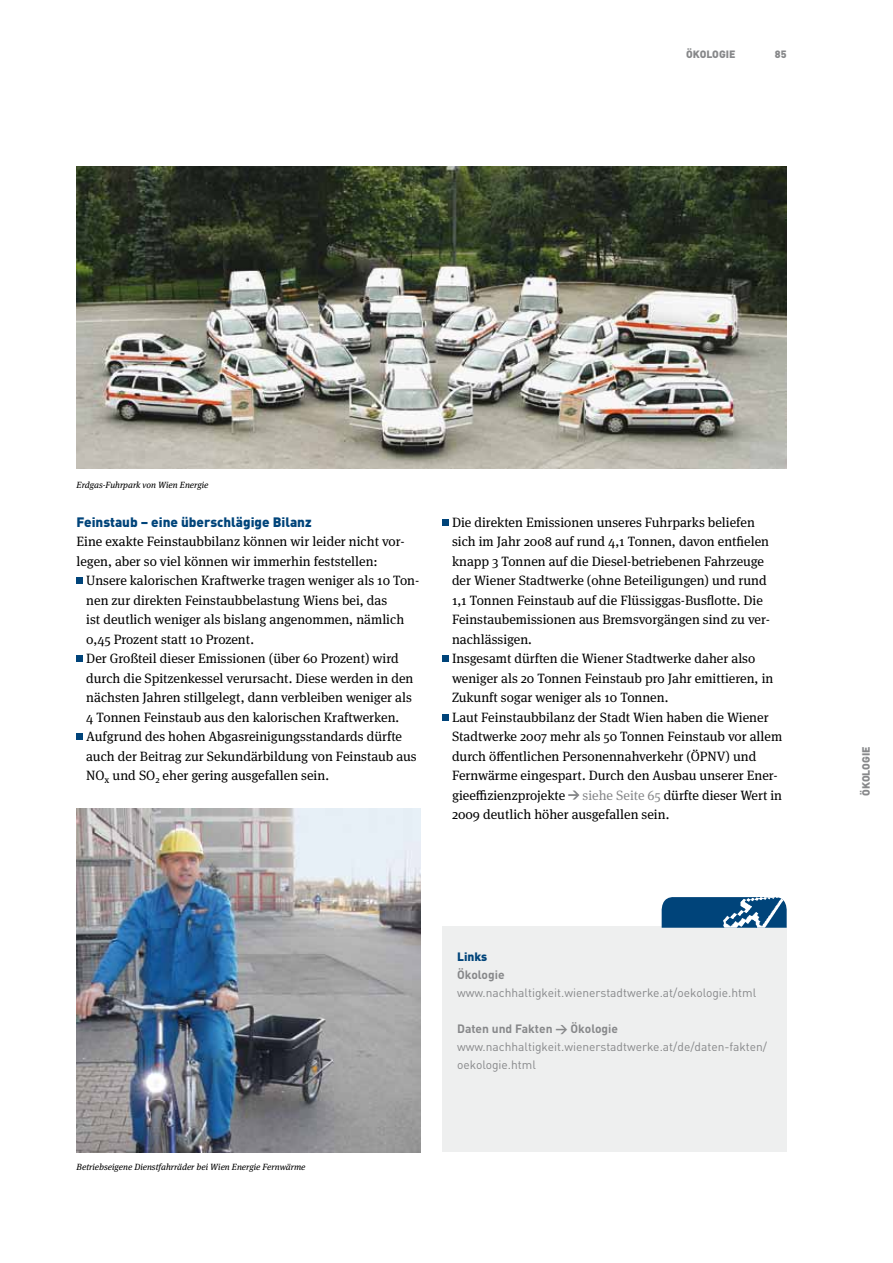
<style>
.page{position:relative;width:893px;height:1263px;background:#fff}
.page>*{position:absolute;margin:0;border:0;box-sizing:border-box;transform-origin:0 0}
.t1{font:13.5px/19.5px "Meta Serif Pro";color:#000}
.t2{font:900 13.5px "FFDIN";color:#00447a}
.t3{font:12px/18px "FFDIN";color:#87888a}
.t4{font:900 10.5px "FFDIN";color:#87888a}
.t5{font:italic 9px "Meta Serif Pro";color:#000}
.s1{color:#87888a}
.s2{font-weight:900;color:#00447a}
.s3{font-weight:700}
</style>
<div class="page">
<img style="left:77px;top:809px;width:344px;height:343px">
<div style="left:442px;top:927px;width:345px;height:225px;background:#eeefef"></div>
<svg style="left:661px;top:897px;width:126px;height:31px;background:#0c4d80"></svg>
<img style="left:723px;top:897px;width:60px;height:31px">
<svg style="left:77px;top:578px;width:6px;height:6px"></svg>
<svg style="left:77px;top:656px;width:6px;height:6px"></svg>
<svg style="left:77px;top:734px;width:6px;height:6px"></svg>
<div style="left:442px;top:519px;width:7px;height:7px;background:#00447a"></div>
<div style="left:442px;top:656px;width:7px;height:6px;background:#00447a"></div>
<div style="left:442px;top:714px;width:7px;height:7px;background:#00447a"></div>
<svg style="left:568px;top:790px;width:11px;height:10px"></svg>
<img style="left:77px;top:167px;width:710px;height:301px">
<p class="t4" style="left:686px;top:47px;width:51px">Ökologie</p>
<p class="t4" style="left:775px;top:47px;width:13px">85</p>
<p class="t5" style="left:77px;top:478px;width:133px">Erdgas-Fuhrpark von Wien Energie</p>
<p class="t2" style="left:77px;top:513px;width:237px">Feinstaub – eine überschlägige Bilanz</p>
<p class="t1" style="left:77px;top:531px;width:328px">Eine exakte Feinstaubbilanz können wir leider nicht vor-</p>
<p class="t1" style="left:77px;top:550px;width:303px">legen, aber so viel können wir immerhin feststellen:</p>
<p class="t1" style="left:86px;top:570px;width:335px">Unsere kalorischen Kraftwerke tragen weniger als 10 Ton-</p>
<p class="t1" style="left:86px;top:589px;width:303px">nen zur direkten Feinstaubbelastung Wiens bei, das</p>
<p class="t1" style="left:86px;top:609px;width:319px">ist deutlich weniger als bislang angenommen, nämlich</p>
<p class="t1" style="left:86px;top:628px;width:169px">0,45 Prozent statt 10 Prozent.</p>
<p class="t1" style="left:86px;top:648px;width:314px">Der Großteil dieser Emissionen (über 60 Prozent) wird</p>
<p class="t1" style="left:86px;top:667px;width:329px">durch die Spitzenkessel verursacht. Diese werden in den</p>
<p class="t1" style="left:86px;top:687px;width:327px">nächsten Jahren stillgelegt, dann verbleiben weniger als</p>
<p class="t1" style="left:86px;top:706px;width:314px">4 Tonnen Feinstaub aus den kalorischen Kraftwerken.</p>
<p class="t1" style="left:86px;top:726px;width:317px">Aufgrund des hohen Abgasreinigungsstandards dürfte</p>
<p class="t1" style="left:86px;top:745px;width:332px">auch der Beitrag zur Sekundärbildung von Feinstaub aus</p>
<p class="t1" style="left:86px;top:765px;width:244px">NO<sub>x</sub> und SO<sub>2</sub> eher gering ausgefallen sein.</p>
<p class="t1" style="left:452px;top:511px;width:332px">Die direkten Emissionen unseres Fuhrparks beliefen<br>sich im Jahr 2008 auf rund 4,1 Tonnen, davon entfielen knapp 3 Tonnen auf die Diesel-betriebenen Fahrzeuge der Wiener Stadtwerke (ohne Beteiligungen) und rund 1,1 Tonnen Feinstaub auf die Flüssiggas-Busflotte. Die Feinstaubemissionen aus Bremsvorgängen sind zu ver&shy;nachlässigen.<br>Insgesamt dürften die Wiener Stadtwerke daher also weniger als 20 Tonnen Feinstaub pro Jahr emittieren, in Zukunft sogar weniger als 10 Tonnen.<br>Laut Feinstaubbilanz der Stadt Wien haben die Wiener Stadtwerke 2007 mehr als 50 Tonnen Feinstaub vor allem durch öffentlichen Personennahverkehr (ÖPNV) und Fernwärme eingespart. Durch den Ausbau unserer Ener&shy;gieeffizienzprojekte</p>
<p class="t1" style="left:452px;top:784px;width:332px;text-indent:131px"><span class="s1">siehe Seite 65</span> dürfte dieser Wert in<br>2009 deutlich höher ausgefallen sein.</p>
<p class="t5" style="left:77px;top:1160px;width:230px">Betriebseigene Dienstfahrräder bei Wien Energie Fernwärme</p>
<p class="t3" style="left:457px;top:947px;width:301px"><span class="s2">Links<br></span><span class="s3">Ökologie </span>www.nachhaltigkeit.wienerstadtwerke.at/oekologie.html</p>
<p class="t3" style="left:457px;top:1019px;width:311px"><span class="s3">Daten und Fakten &gt; Ökologie </span>www.nachhaltigkeit.wienerstadtwerke.at/de/daten-fakten/ oekologie.html</p>
<p class="t4" style="left:859px;top:796px;width:51px;rotate:-90deg">ökologie</p>
</div>
